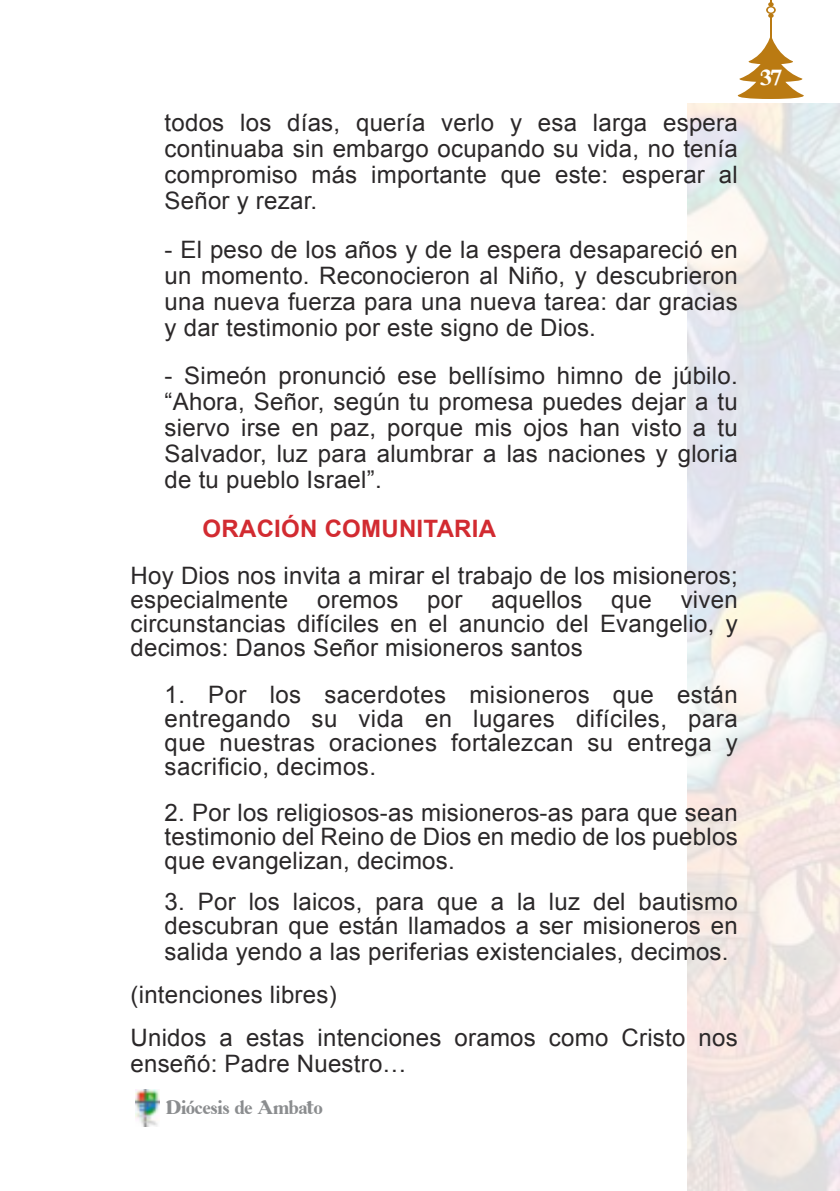
<style>
.page{position:relative;width:840px;height:1191px;background:#fff}
.page>*{position:absolute;margin:0;border:0;box-sizing:border-box;transform-origin:0 0}
.t1{font:24px/26px "Arial";letter-spacing:.01em;color:#2b2829;text-align:justify}
.t2{font:700 24px "Arial";letter-spacing:.01em;color:#d22b31}
.t3{font:20px "Amboqia Boriango";color:#fff}
.t4{font:18px "Amboqia Boriango";color:#8b8d8f}
</style>
<div class="page">
<svg style="left:737px;top:35px;width:66px;height:64px"></svg>
<hr style="left:769px;top:13px;width:2px;height:29px;background:#ba7a12">
<svg style="left:766px;top:0;width:9px;height:18px"></svg>
<img style="left:136px;top:1089px;width:24px;height:37px">
<p class="t1" style="left:164px;top:112px;width:574px">todos los días, quería verlo y esa larga espera continuaba sin embargo ocupando su vida, no tenía compromiso más importante que este: esperar al Señor y rezar.</p>
<p class="t1" style="left:164px;top:238px;width:574px">- El peso de los años y de la espera desapareció en un momento. Reconocieron al Niño, y descubrieron una nueva fuerza para una nueva tarea: dar gracias y dar testimonio por este signo de Dios.</p>
<p class="t1" style="left:164px;top:365px;width:574px">- Simeón pronunció ese bellísimo himno de júbilo. “Ahora, Señor, según tu promesa puedes dejar a tu siervo irse en paz, porque mis ojos han visto a tu Salvador, luz para alumbrar a las naciones y gloria de tu pueblo Israel”.</p>
<p class="t2" style="left:202px;top:519px;width:295px">ORACIÓN COMUNITARIA</p>
<p class="t1" style="left:130px;top:565px;width:608px;line-height:24px">Hoy Dios nos invita a mirar el trabajo de los misioneros; especialmente oremos por aquellos que viven circunstancias difíciles en el anuncio del Evangelio, y decimos: Danos Señor misioneros santos</p>
<p class="t1" style="left:164px;top:684px;width:574px;line-height:24px">1. Por los sacerdotes misioneros que están entregando su vida en lugares difíciles, para que nuestras oraciones fortalezcan su entrega y sacrificio, decimos.</p>
<p class="t1" style="left:164px;top:803px;width:574px;line-height:24px">2. Por los religiosos-as misioneros-as para que sean testimonio del Reino de Dios en medio de los pueblos que evangelizan, decimos.</p>
<p class="t1" style="left:164px;top:891px;width:574px;line-height:25px">3. Por los laicos, para que a la luz del bautismo descubran que están llamados a ser misioneros en salida yendo a las periferias existenciales, decimos.</p>
<p class="t1" style="left:130px;top:975px;width:608px;line-height:43px">(intenciones libres)<br>Unidos a estas intenciones oramos como Cristo nos</p>
<p class="t1" style="left:130px;top:1053px;width:277px">enseñó: Padre Nuestro…</p>
<p class="t4" style="left:166px;top:1097px;width:158px">Diócesis de Ambato</p>
<p class="t3" style="left:759px;top:66px;width:25px">37</p>
</div>
